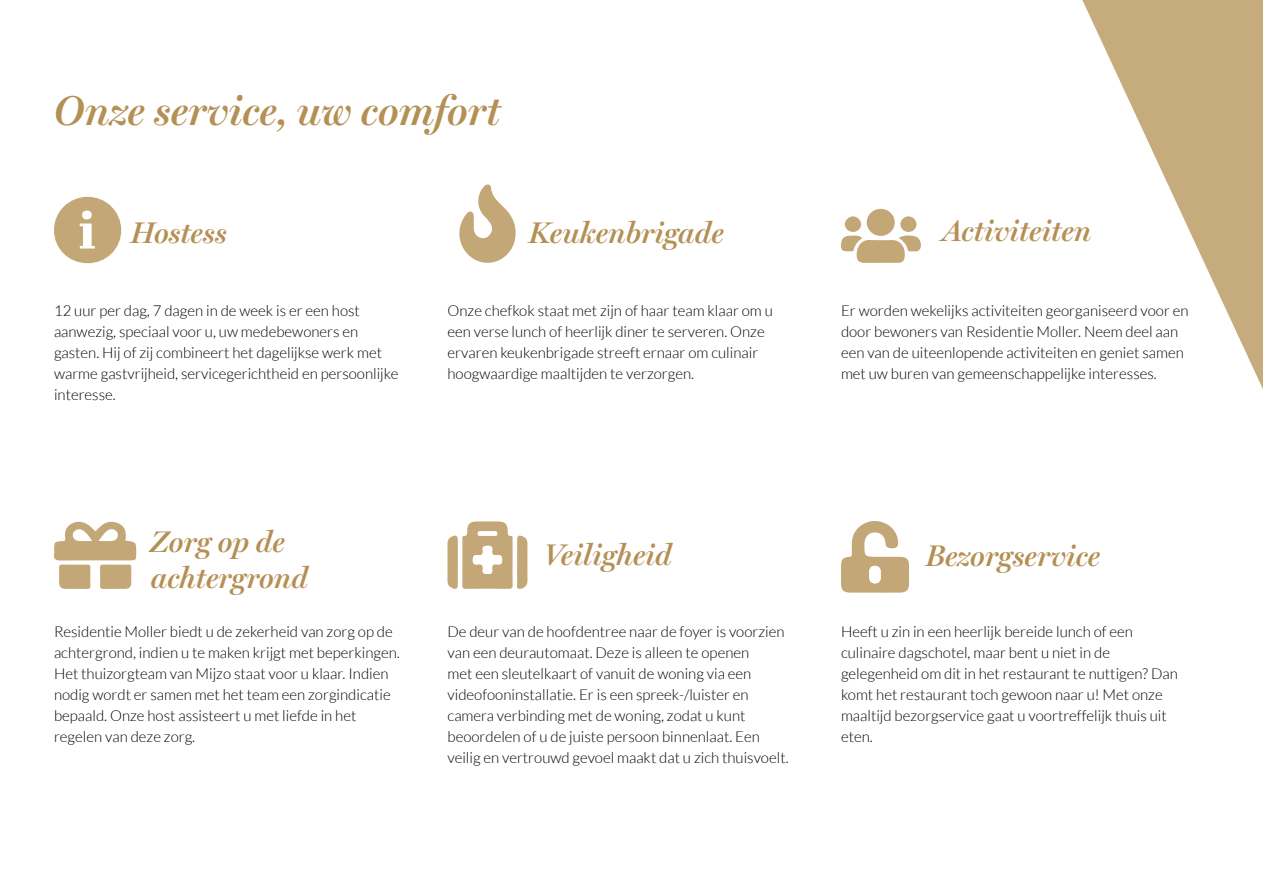
<style>
.page{position:relative;width:1263px;height:893px;background:#fff}
.page>*{position:absolute;margin:0;border:0;box-sizing:border-box;transform-origin:0 0}
.t1{font:italic 600 42px "Miller Display";color:#b49054}
.t2{font:italic 600 30px/36px "Miller Display";color:#b49054}
.t3{font:300 15px/21px "Lato";color:#000}
</style>
<div class="page">
<svg style="left:1082px;top:0;width:181px;height:389px"></svg>
<svg style="left:459px;top:184px;width:57px;height:79px"></svg>
<div style="left:866px;top:209px;width:29px;height:27px;background:#c3a777;border-radius:50%"></div>
<svg style="left:841px;top:235px;width:80px;height:28px"></svg>
<div style="left:845px;top:216px;width:16px;height:16px;background:#c3a777;border-radius:50%"></div>
<div style="left:900px;top:216px;width:16px;height:16px;background:#c3a777;border-radius:50%"></div>
<svg style="left:54px;top:197px;width:67px;height:66px"></svg>
<svg style="left:447px;top:521px;width:80px;height:68px"></svg>
<svg style="left:841px;top:521px;width:68px;height:72px"></svg>
<svg style="left:54px;top:521px;width:82px;height:68px"></svg>
<h1 class="t1" style="left:54px;top:86px;width:448px">Onze service, uw comfort</h1>
<h2 class="t2" style="left:131px;top:214px;width:98px">Hostess</h2>
<h2 class="t2" style="left:529px;top:214px;width:196px">Keukenbrigade</h2>
<h2 class="t2" style="left:943px;top:213px;width:150px">Activiteiten</h2>
<p class="t3" style="left:54px;top:300px;width:346px">12 uur per dag, 7 dagen in de week is er een host aanwezig, speciaal voor u, uw medebewoners en gasten. Hij of zij combineert het dagelijkse werk met warme gastvrijheid, servicegerichtheid en persoonlijke interesse.</p>
<p class="t3" style="left:447px;top:300px;width:327px">Onze chefkok staat met zijn of haar team klaar om u een verse lunch of heerlijk diner te serveren. Onze ervaren keukenbrigade streeft ernaar om culinair hoogwaardige maaltijden te verzorgen.</p>
<p class="t3" style="left:841px;top:300px;width:349px">Er worden wekelijks activiteiten georganiseerd voor en door bewoners van Residentie Moller. Neem deel aan een van de uiteenlopende activiteiten en geniet samen met uw buren van gemeenschappelijke interesses.</p>
<h2 class="t2" style="left:151px;top:523px;width:159px">Zorg op de achtergrond</h2>
<h2 class="t2" style="left:545px;top:536px;width:129px">Veiligheid</h2>
<h2 class="t2" style="left:926px;top:537px;width:176px">Bezorgservice</h2>
<p class="t3" style="left:54px;top:621px;width:347px">Residentie Moller biedt u de zekerheid van zorg op de achtergrond, indien u te maken krijgt met beperkingen.<br>Het thuizorgteam van Mijzo staat voor u klaar. Indien nodig wordt er samen met het team een zorgindicatie bepaald. Onze host assisteert u met liefde in het regelen van deze zorg.</p>
<p class="t3" style="left:447px;top:621px;width:343px">De deur van de hoofdentree naar de foyer is voorzien van een deurautomaat. Deze is alleen te openen<br>met een sleutelkaart of vanuit de woning via een videofooninstallatie. Er is een spreek-/luister en camera verbinding met de woning, zodat u kunt beoordelen of u de juiste persoon binnenlaat. Een veilig en vertrouwd gevoel maakt dat u zich thuisvoelt.</p>
<p class="t3" style="left:841px;top:621px;width:338px">Heeft u zin in een heerlijk bereide lunch of een culinaire dagschotel, maar bent u niet in de gelegenheid om dit in het restaurant te nuttigen? Dan komt het restaurant toch gewoon naar u! Met onze maaltijd bezorgservice gaat u voortreffelijk thuis uit eten.</p>
</div>
